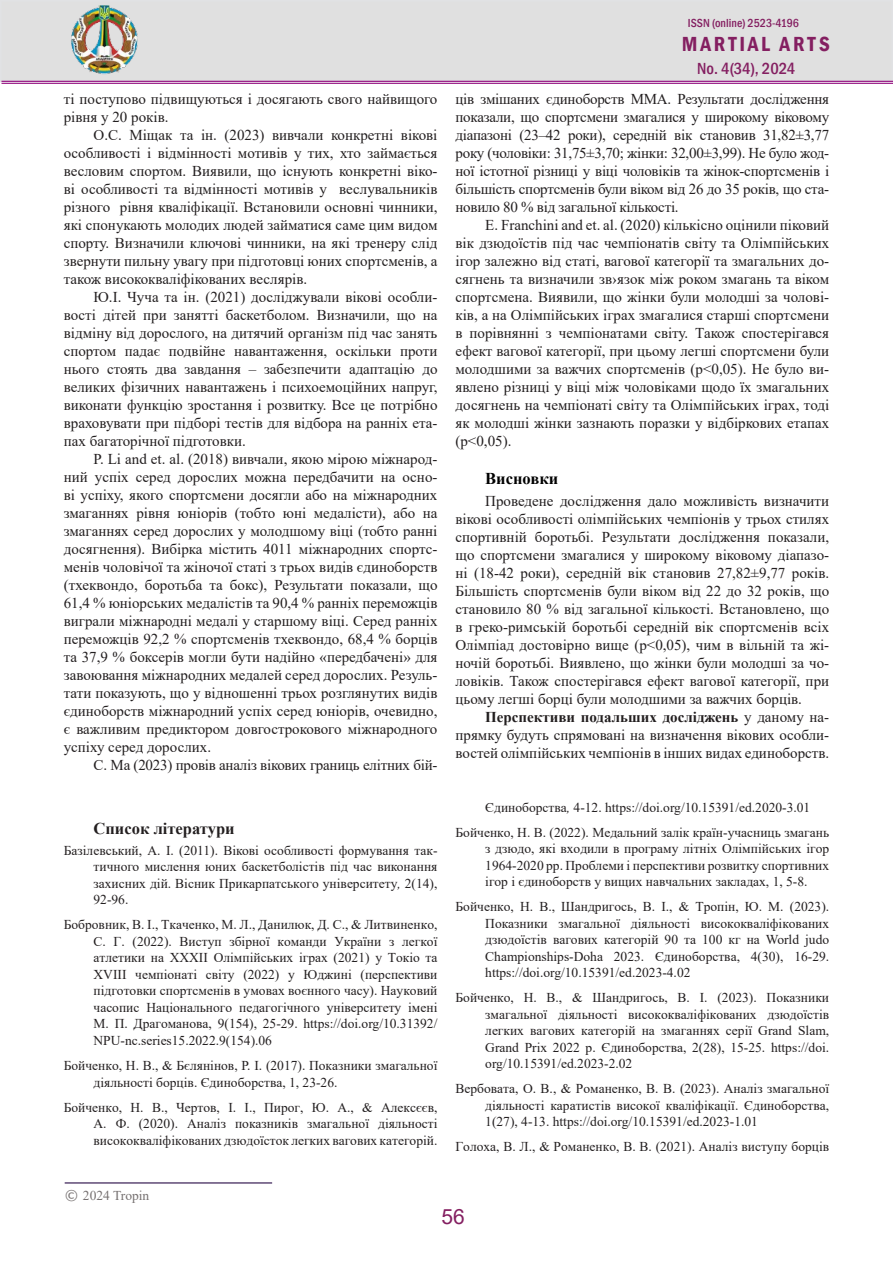
<style>
.page{position:relative;width:893px;height:1263px;background:#fff}
.page>*{position:absolute;margin:0;border:0;box-sizing:border-box;transform-origin:0 0}
.t1{font:600 condensed 21px "Franklin Gothic";letter-spacing:.13em;color:#841f61}
.t2{font:21px "Arial";color:#841f61}
.t3{font:700 16.5px "Times New Roman";color:#231f20}
.t4{font:500 condensed 16.5px "Franklin Gothic";color:#841f61}
.t5{font:700 16.5px "Times New Roman";color:#000}
.t6{font:15px/18px "Times New Roman";color:#231f20;text-align:justify}
.t7{font:13.5px/16.5px "Times New Roman";color:#231f20;text-align:justify}
.Обычный{font:13.5px "Times New Roman";color:#767171}
.t8{font:500 condensed 12px "Franklin Gothic";color:#841f61}
.s1{font-style:italic}
.s2{font-family:"Verdana"}
.s3{font-weight:700}
</style>
<div class="page">
<div style="left:0;top:0;width:893px;height:82px;background:#e0e0e0;border:2px solid #e1e2e4"></div>
<hr style="left:2px;top:81px;width:891px;height:1px;background:#9c248b">
<hr style="left:2px;top:83px;width:891px;height:1px;background:#9c248b">
<img style="left:71px;top:5px;width:67px;height:69px">
<hr style="left:65px;top:1182px;width:207px;height:2px;background:#5f4a76">
<p class="t8" style="left:688px;top:15px;width:113px">ISSN (online) 2523-4196</p>
<p class="t6" style="left:64px;top:89px;width:375px">ті поступово підвищуються і досягають свого найвищого рівня у 20 років.</p>
<p class="t6" style="left:64px;top:125px;width:375px;text-indent:30px">О.С. Міщак та ін. (2023) вивчали конкретні вікові особливості і відмінності мотивів у тих, хто займається весловим спортом. Виявили, що існують конкретні віко&shy;ві особливості та відмінності мотивів у веслувальників різного рівня кваліфікації. Встановили основні чинники, які спонукають молодих людей займатися саме цим видом спорту. Визначили ключові чинники, на які тренеру слід звернути пильну увагу при підготовці юних спортсменів, а також висококваліфікованих веслярів.</p>
<p class="t6" style="left:64px;top:287px;width:375px;text-indent:30px">Ю.І. Чуча та ін. (2021) досліджували вікові особли&shy;вості дітей при занятті баскетболом. Визначили, що на відміну від дорослого, на дитячий організм під час занять спортом падає подвійне навантаження, оскільки проти нього стоять два завдання – забезпечити адаптацію до великих фізичних навантажень і психоемоційних напруг, виконати функцію зростання і розвитку. Все це потрібно враховувати при підборі тестів для відбора на ранніх ета&shy;пах багаторічної підготовки.</p>
<p class="t6" style="left:64px;top:449px;width:375px;text-indent:30px">Р. Li and et. al. (2018) вивчали, якою мірою міжнарод&shy;ний успіх серед дорослих можна передбачити на осно&shy;ві успіху, якого спортсмени досягли або на міжнародних змаганнях рівня юніорів (тобто юні медалісти), або на змаганнях серед дорослих у молодшому віці (тобто ранні досягнення). Вибірка містить 4011 міжнародних спортс&shy;менів чоловічої та жіночої статі з трьох видів єдиноборств (тхеквондо, боротьба та бокс), Результати показали, що 61,4 % юніорських медалістів та 90,4 % ранніх переможців виграли міжнародні медалі у старшому віці. Серед ранніх переможців 92,2 % спортсменів тхеквондо, 68,4 % борців та 37,9 % боксерів могли бути надійно «передбачені» для завоювання міжнародних медалей серед дорослих. Резуль&shy;тати показують, що у відношенні трьох розглянутих видів єдиноборств міжнародний успіх серед юніорів, очевидно, є важливим предиктором довгострокового міжнародного успіху серед дорослих.</p>
<p class="t6" style="left:94px;top:755px;width:345px">С. Ma (2023) провів аналіз вікових границь елітних бій-</p>
<p class="t3" style="left:94px;top:817px;width:143px">Список літератури</p>
<p class="t7" style="left:94px;top:842px;width:345px;text-indent:-30px">Базілевський, А. І. (2011). Вікові особливості формування так&shy;тичного мислення юних баскетболістів під час виконання захисних дій. Вісник Прикарпатського університету<span class="s1">,</span> 2(14), 92-96.</p>
<p class="t7" style="left:94px;top:916px;width:345px;text-indent:-30px">Бобровник, В. І., Ткаченко, М. Л., Данилюк, Д. С., &amp; Литвиненко, С. Г. (2022). Виступ збірної команди України з легкої атлетики на XXXII Олімпійських іграх (2021) у Токіо та XVIII чемпіонаті світу (2022) у Юджині (перспективи підготовки спортсменів в умовах воєнного часу). Науковий часопис Національного педагогічного університету імені М. П. Драгоманова, 9(154), 25-29. https://doi.org/10.31392/ NPU-nc.series15.2022.9(154).06</p>
<p class="t7" style="left:94px;top:1057px;width:345px;text-indent:-30px">Бойченко, Н. В., &amp; Бєлянінов, Р. І. (2017). Показники змагальної діяльності борців. Єдиноборства, 1, 23-26.</p>
<p class="t7" style="left:94px;top:1098px;width:345px;text-indent:-30px">Бойченко, Н. В., Чертов, І. І., Пирог, Ю. А., &amp; Алексєєв, А. Ф. (2020). Аналіз показників змагальної діяльності висококваліфікованих дзюдоїсток легких вагових категорій.</p>
<p class="Обычный" style="left:65px;top:1186px;width:86px"><span class="s2">©</span> 2024 Tropin</p>
<h1 class="t1" style="left:682px;top:30px;width:149px">МARTIAL ARTS</h1>
<p class="t4" style="left:697px;top:58px;width:99px">No. 4(34), 2024</p>
<p class="t6" style="left:455px;top:89px;width:375px">ців змішаних єдиноборств ММА. Результати дослідження показали, що спортсмени змагалися у широкому віковому діапазоні (23–42 роки), середній вік становив 31,82±3,77 року (чоловіки: 31,75±3,70; жінки: 32,00±3,99). Не було жод&shy;ної істотної різниці у віці чоловіків та жінок-спортсменів і більшість спортсменів були віком від 26 до 35 років, що ста&shy;новило 80 % від загальної кількості.</p>
<p class="t6" style="left:455px;top:215px;width:375px;text-indent:30px">Е. Franchini and et. al. (2020) кількісно оцінили піковий вік дзюдоїстів під час чемпіонатів світу та Олімпійських ігор залежно від статі, вагової категорії та змагальних до&shy;сягнень та визначили зв›язок між роком змагань та віком спортсмена. Виявили, що жінки були молодші за чолові&shy;ків, а на Олімпійських іграх змагалися старші спортсмени в порівнянні з чемпіонатами світу. Також спостерігався ефект вагової категорії, при цьому легші спортсмени були молодшими за важчих спортсменів (p&lt;0,05). Не було ви&shy;явлено різниці у віці між чоловіками щодо їх змагальних досягнень на чемпіонаті світу та Олімпійських іграх, тоді як молодші жінки зазнають поразки у відбіркових етапах (p&lt;0,05).</p>
<p class="t5" style="left:485px;top:466px;width:75px">Висновки</p>
<p class="t6" style="left:455px;top:491px;width:375px;text-indent:30px">Проведене дослідження дало можливість визначити вікові особливості олімпійських чемпіонів у трьох стилях спортивній боротьбі. Результати дослідження показали, що спортсмени змагалися у широкому віковому діапазо&shy;ні (18-42 роки), середній вік становив 27,82±9,77 років.<br>Більшість спортсменів були віком від 22 до 32 років, що становило 80 % від загальної кількості. Встановлено, що в греко-римській боротьбі середній вік спортсменів всіх Олімпіад достовірно вище (p&lt;0,05), чим в вільній та жі&shy;ночій боротьбі. Виявлено, що жінки були молодші за чо&shy;ловіків. Також спостерігався ефект вагової категорії, при цьому легші борці були молодшими за важчих борців.</p>
<p class="t6" style="left:455px;top:707px;width:375px;text-indent:30px"><span class="s3">Перспективи подальших досліджень</span> у даному на&shy;прямку будуть спрямовані на визначення вікових особли&shy;востей олімпійських чемпіонів в інших видах единоборств.</p>
<p class="t7" style="left:485px;top:799px;width:327px">Єдиноборства<span class="s1">,</span> 4-12. https://doi.org/10.15391/ed.2020-3.01</p>
<p class="t7" style="left:485px;top:824px;width:345px;text-indent:-30px">Бойченко, Н. В. (2022). Медальний залік країн-учасниць змагань з дзюдо, які входили в програму літніх Олімпійських ігор 1964-2020 рр. Проблеми і перспективи розвитку спортивних ігор і єдиноборств у вищих навчальних закладах, 1, 5-8.</p>
<p class="t7" style="left:485px;top:898px;width:345px;text-indent:-30px">Бойченко, Н. В., Шандригось, В. І., &amp; Тропін, Ю. М. (2023).<br>Показники змагальної діяльності висококваліфікованих дзюдоїстів вагових категорій 90 та 100 кг на World judo Championships-Doha 2023. Єдиноборства, 4(30), 16-29. https://doi.org/10.15391/ed.2023-4.02</p>
<p class="t7" style="left:485px;top:989px;width:345px;text-indent:-30px">Бойченко, Н. В., &amp; Шандригось, В. І. (2023). Показники змагальної діяльності висококваліфікованих дзюдоїстів легких вагових категорій на змаганнях серії Grand Slam, Grand Prix 2022 р. Єдиноборства, 2(28), 15-25. https://doi. org/10.15391/ed.2023-2.02</p>
<p class="t7" style="left:485px;top:1080px;width:345px;text-indent:-30px">Вербовата, О. В., &amp; Романенко, В. В. (2023). Аналіз змагальної діяльності каратистів високої кваліфікації. Єдиноборства, 1(27), 4-13. https://doi.org/10.15391/ed.2023-1.01</p>
<p class="t7" style="left:455px;top:1138px;width:375px">Голоха, В. Л., &amp; Романенко, В. В. (2021). Аналіз виступу борців</p>
<h1 class="t2" style="left:442px;top:1202px;width:25px">56</h1>
</div>
